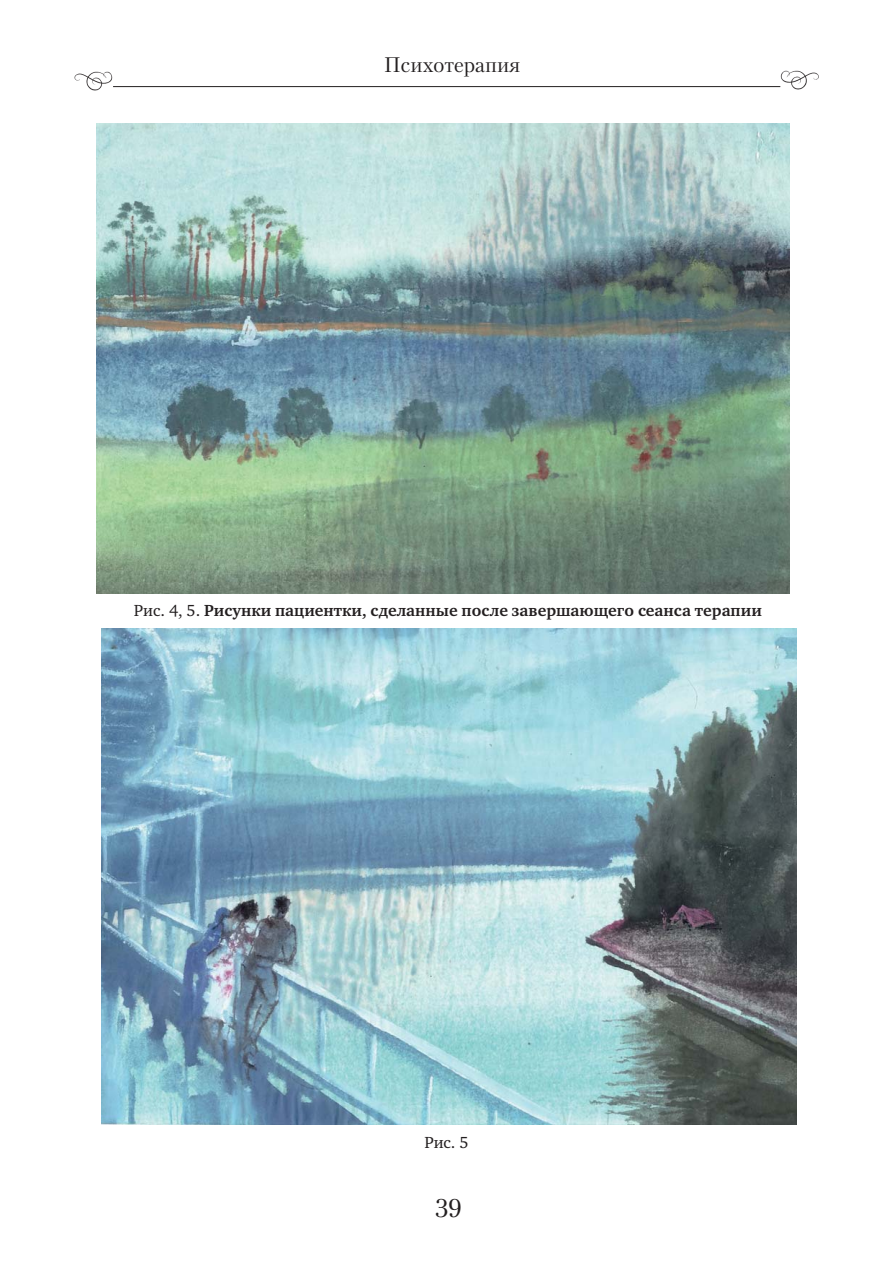
<style>
.page{position:relative;width:893px;height:1263px;background:#fff}
.page>*{position:absolute;margin:0;border:0;box-sizing:border-box;transform-origin:0 0}
.t1{font:25.5px "Petersburg C";color:#231f20}
.t2{font:21px "Petersburg C";color:#231f20}
.t3{font:700 16.5px "Charter C";color:#231f20}
.t4{font:16.5px "Charter C";color:#231f20}
.s1{font-weight:400}
</style>
<div class="page">
<img style="left:74px;top:71px;width:39px;height:20px">
<img style="left:780px;top:70px;width:39px;height:20px">
<hr style="left:113px;top:86px;width:667px;height:1px;background:#231f20">
<img style="left:96px;top:123px;width:693px;height:470px">
<img style="left:101px;top:629px;width:696px;height:495px">
<p class="t2" style="left:384px;top:52px;width:138px">Психотерапия</p>
<p class="t3" style="left:134px;top:602px;width:629px"><span class="s1">Рис. 4, 5.</span> Рисунки пациентки, сделанные после завершающего сеанса терапии</p>
<p class="t4" style="left:424px;top:1136px;width:46px">Рис. 5</p>
<h1 class="t1" style="left:435px;top:1193px;width:28px">39</h1>
</div>
